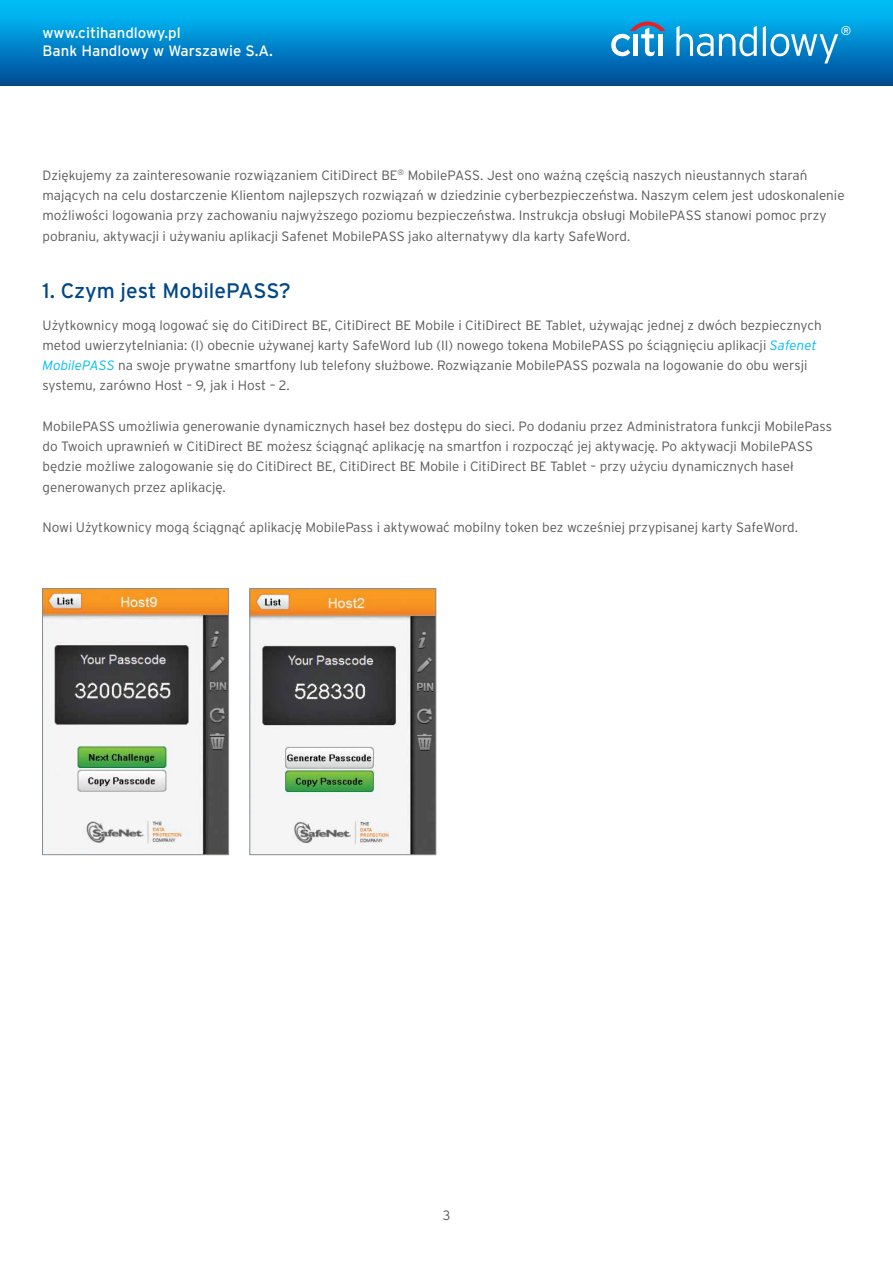
<style>
.page{position:relative;width:893px;height:1263px;background:#fff}
.page>*{position:absolute;margin:0;border:0;box-sizing:border-box;transform-origin:0 0}
.t1{font:21px "Interstate Pl";color:#004785}
.t2{font:15px/18px "Interstate Pl";color:#fff}
.t3{font:300 13.5px/20.2px "Interstate Pl";color:#58595b}
.t4{font:12.6px "Interstate Pl";color:#fff}
.s1{font-style:italic;color:#00bdf2}
</style>
<div class="page">
<div style="left:0;top:0;width:893px;height:85px;background:linear-gradient(to bottom,#00c7ff,#004b97)"></div>
<svg style="left:676px;top:26px;width:81px;height:30px"></svg>
<svg style="left:763px;top:26px;width:75px;height:37px"></svg>
<svg style="left:611px;top:22px;width:54px;height:34px"></svg>
<div style="left:658px;top:34px;width:5px;height:22px;background:#fff"></div>
<img style="left:44px;top:590px;width:183px;height:263px">
<div style="left:42px;top:588px;width:187px;height:267px;border:1px solid #8a8c8e"></div>
<img style="left:251px;top:590px;width:183px;height:263px">
<div style="left:249px;top:588px;width:187px;height:267px;border:1px solid #8a8c8e"></div>
<p class="t2" style="left:43px;top:24px;width:232px">www.citihandlowy.pl<br>Bank Handlowy w Warszawie S.A.</p>
<p class="t4" style="left:841px;top:24px;width:12px">®</p>
<p class="t3" style="left:43px;top:165px;width:804px">Dziękujemy za zainteresowanie rozwiązaniem CitiDirect BE<sup>®</sup> MobilePASS. Jest ono ważną częścią naszych nieustannych starań mających na celu dostarczenie Klientom najlepszych rozwiązań w dziedzinie cyberbezpieczeństwa. Naszym celem jest udoskonalenie możliwości logowania przy zachowaniu najwyższego poziomu bezpieczeństwa. Instrukcja obsługi MobilePASS stanowi pomoc przy pobraniu, aktywacji i używaniu aplikacji Safenet MobilePASS jako alternatywy dla karty SafeWord.</p>
<h1 class="t1" style="left:43px;top:279px;width:250px">1. Czym jest MobilePASS?</h1>
<p class="t3" style="left:43px;top:315px;width:781px">Użytkownicy mogą logować się do CitiDirect BE, CitiDirect BE Mobile i CitiDirect BE Tablet, używając jednej z dwóch bezpiecznych metod uwierzytelniania: (I) obecnie używanej karty SafeWord lub (II) nowego tokena MobilePASS po ściągnięciu aplikacji <span class="s1">Safenet MobilePASS</span> na swoje prywatne smartfony lub telefony służbowe. Rozwiązanie MobilePASS pozwala na logowanie do obu wersji systemu, zarówno Host – 9, jak i Host – 2.</p>
<p class="t3" style="left:43px;top:416px;width:791px">MobilePASS umożliwia generowanie dynamicznych haseł bez dostępu do sieci. Po dodaniu przez Administratora funkcji MobilePass do Twoich uprawnień w CitiDirect BE możesz ściągnąć aplikację na smartfon i rozpocząć jej aktywację. Po aktywacji MobilePASS będzie możliwe zalogowanie się do CitiDirect BE, CitiDirect BE Mobile i CitiDirect BE Tablet – przy użyciu dynamicznych haseł generowanych przez aplikację.</p>
<p class="t3" style="left:43px;top:517px;width:757px">Nowi Użytkownicy mogą ściągnąć aplikację MobilePass i aktywować mobilny token bez wcześniej przypisanej karty SafeWord.</p>
<p class="t3" style="left:443px;top:1205px;width:9px">3</p>
</div>
